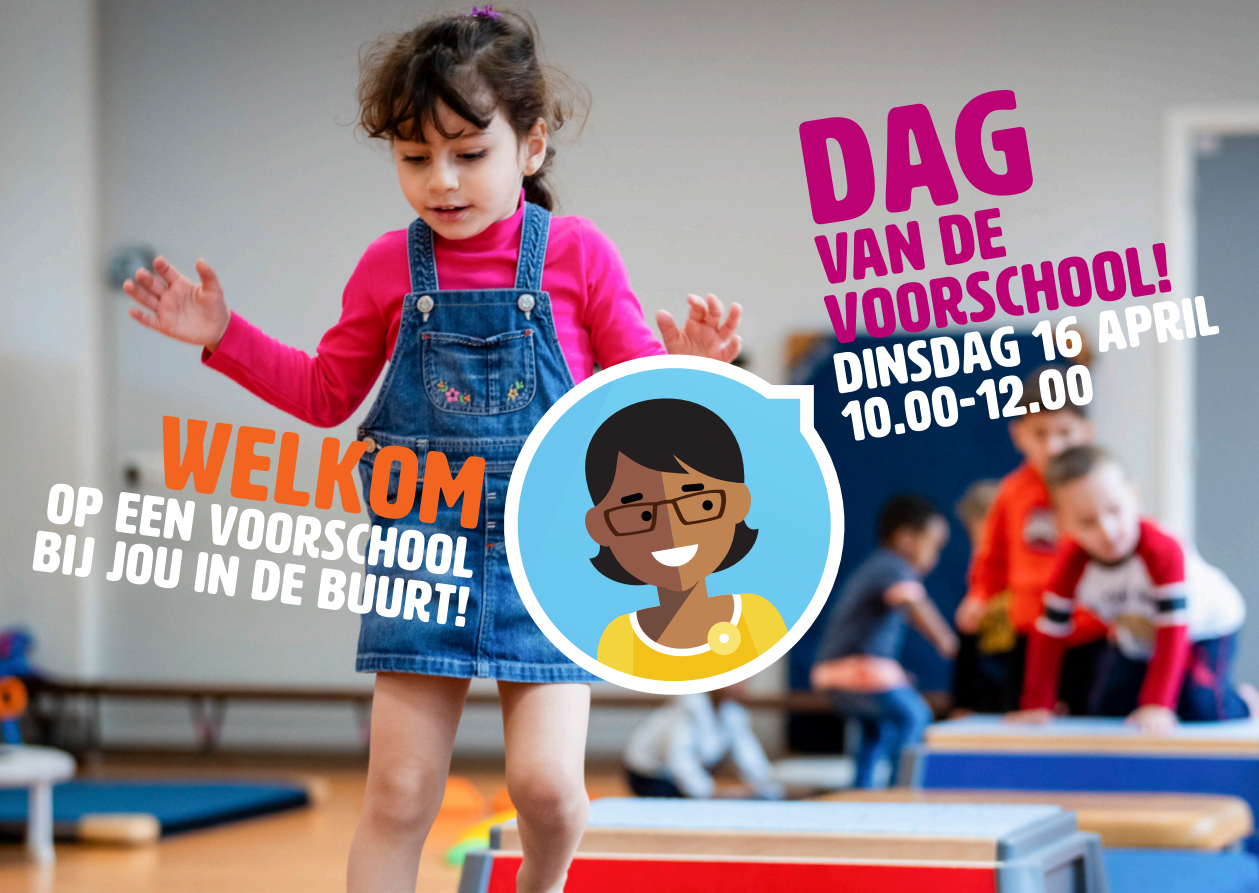
<style>
.page{position:relative;width:1259px;height:893px;background:#fff}
.page>*{position:absolute;margin:0;border:0;box-sizing:border-box;transform-origin:0 0}
.t1{font:101.4px "HWT Artz";color:#f36421}
.t2{font:69.3px "HWT Artz";color:#bb0174}
.t3{font:56.4px/48.9px "HWT Artz";color:#fff}
</style>
<div class="page">
<img style="left:0;top:0;width:1259px;height:893px">
<img style="left:475px;top:332px;width:378px;height:372px">
<svg style="left:798px;top:87px;width:236px;height:138px;background:#b6b5b3"></svg>
<p class="t1" style="left:165px;top:397px;width:330px;rotate:8deg">Welkom</p>
<p class="t3" style="left:42px;top:480px;width:440px;rotate:7deg">op een voorschool bij jou in de buurt!</p>
<p class="t2" style="left:811px;top:226px;width:190px;rotate:-9deg">van de</p>
<p class="t2" style="left:821px;top:285px;width:348px;rotate:-9deg">voorschool!</p>
<p class="t3" style="left:831px;top:351px;width:388px;rotate:-9deg">dinsdag 16 april<br>10.00-12.00</p>
</div>
